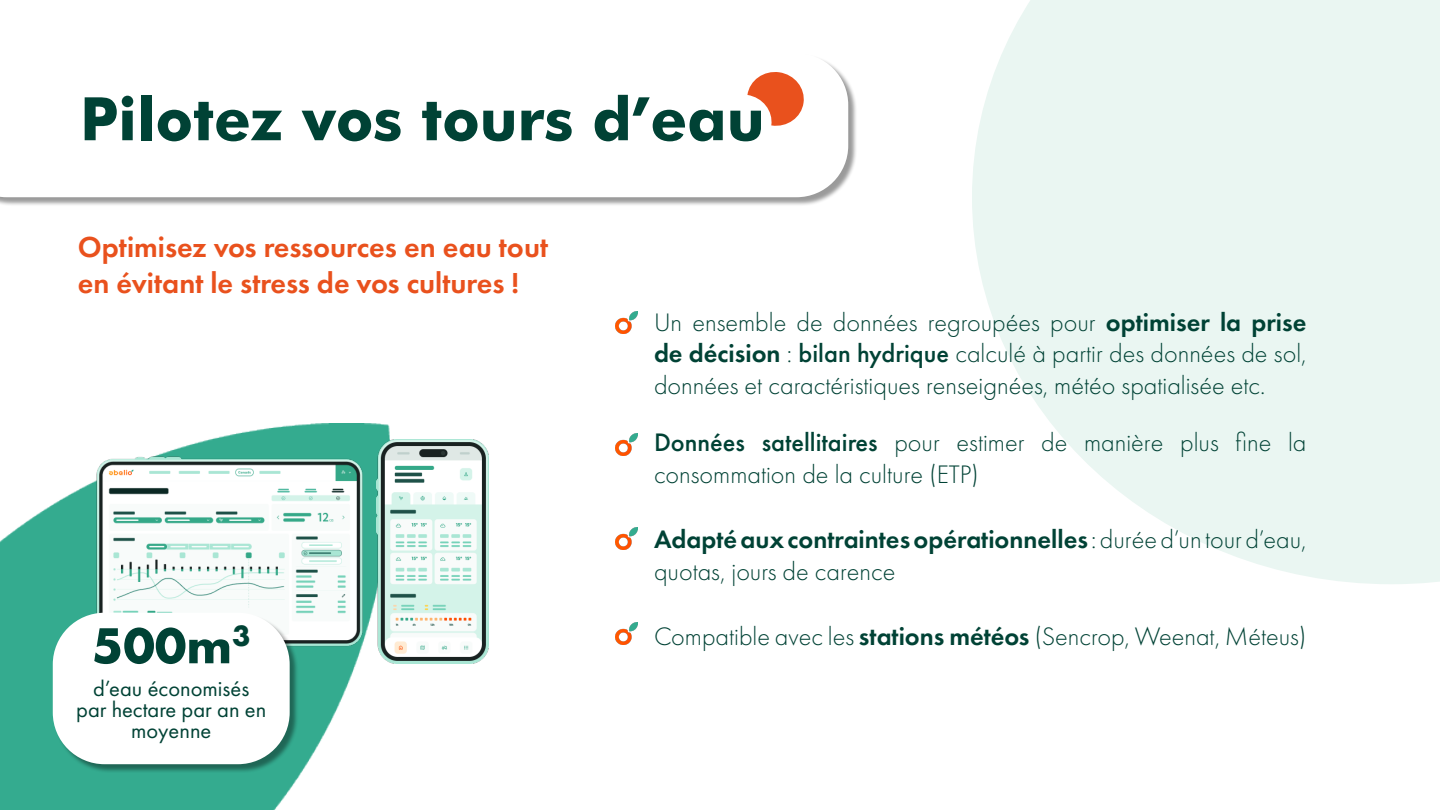
<style>
.page{position:relative;width:1440px;height:810px;background:#fff}
.page>*{position:absolute;margin:0;border:0;box-sizing:border-box;transform-origin:0 0}
.t1{font:700 60px "Futura BT";color:#004235}
.t2{font:700 52.5px "Futura PT";color:#004235}
.t3{font:600 30px/36px "Futura PT";color:#e9511d}
.t4{font:300 26.25px/31.5px "Futura PT";color:#004235}
.t5{font:22.5px/21px "Futura PT";color:#004235;text-align:center}
.s1{font-weight:600}
.s2{font-weight:500}
</style>
<div class="page">
<svg style="left:972px;top:0;width:468px;height:584px;fill:#eaf6f2"></svg>
<div style="left:0;top:54px;width:858px;height:153px;background:#000;opacity:.4"></div>
<svg style="left:0;top:54px;width:848px;height:143px"></svg>
<svg style="left:747px;top:70px;width:59px;height:58px"></svg>
<img style="left:0;top:424px;width:390px;height:386px">
<img style="left:376px;top:439px;width:113px;height:224px">
<img style="left:95px;top:456px;width:277px;height:190px">
<div style="left:54px;top:614px;width:245px;height:160px;background:#000;opacity:.4"></div>
<div style="left:53px;top:613px;width:237px;height:151px;background:#fff;border-radius:52px"></div>
<img style="left:615px;top:311px;width:23px;height:22px">
<img style="left:615px;top:433px;width:23px;height:22px">
<img style="left:615px;top:528px;width:23px;height:22px">
<img style="left:615px;top:622px;width:23px;height:22px">
<h1 class="t1" style="left:80px;top:83px;width:686px">Pilotez vos tours d’eau</h1>
<p class="t3" style="left:78px;top:231px;width:472px">Optimisez vos ressources en eau tout en évitant le stress de vos cultures !</p>
<h2 class="t2" style="left:92px;top:627px;width:160px">500m<sup>3</sup></h2>
<p class="t5" style="left:76px;top:679px;width:192px">d’eau économisés par hectare par an en moyenne</p>
<p class="t4" style="left:654px;top:307px;width:654px;text-align:justify">Un ensemble de données regroupées pour <span class="s1">optimiser la prise de décision</span> : <span class="s2">bilan hydrique</span> calculé à partir des données de sol, données et caractéristiques renseignées, météo spatialisée etc.</p>
<p class="t4" style="left:654px;top:428px;width:654px"><span class="s2">Données satellitaires</span> pour estimer de manière plus fine la consommation de la culture (ETP)</p>
<p class="t4" style="left:654px;top:524px;width:654px"><span class="s1">Adapté aux contraintes opérationnelles</span> : durée d’un tour d’eau, quotas, jours de carence</p>
<p class="t4" style="left:654px;top:621px;width:654px">Compatible avec les <span class="s1">stations météos</span> (Sencrop, Weenat, Méteus)</p>
</div>
